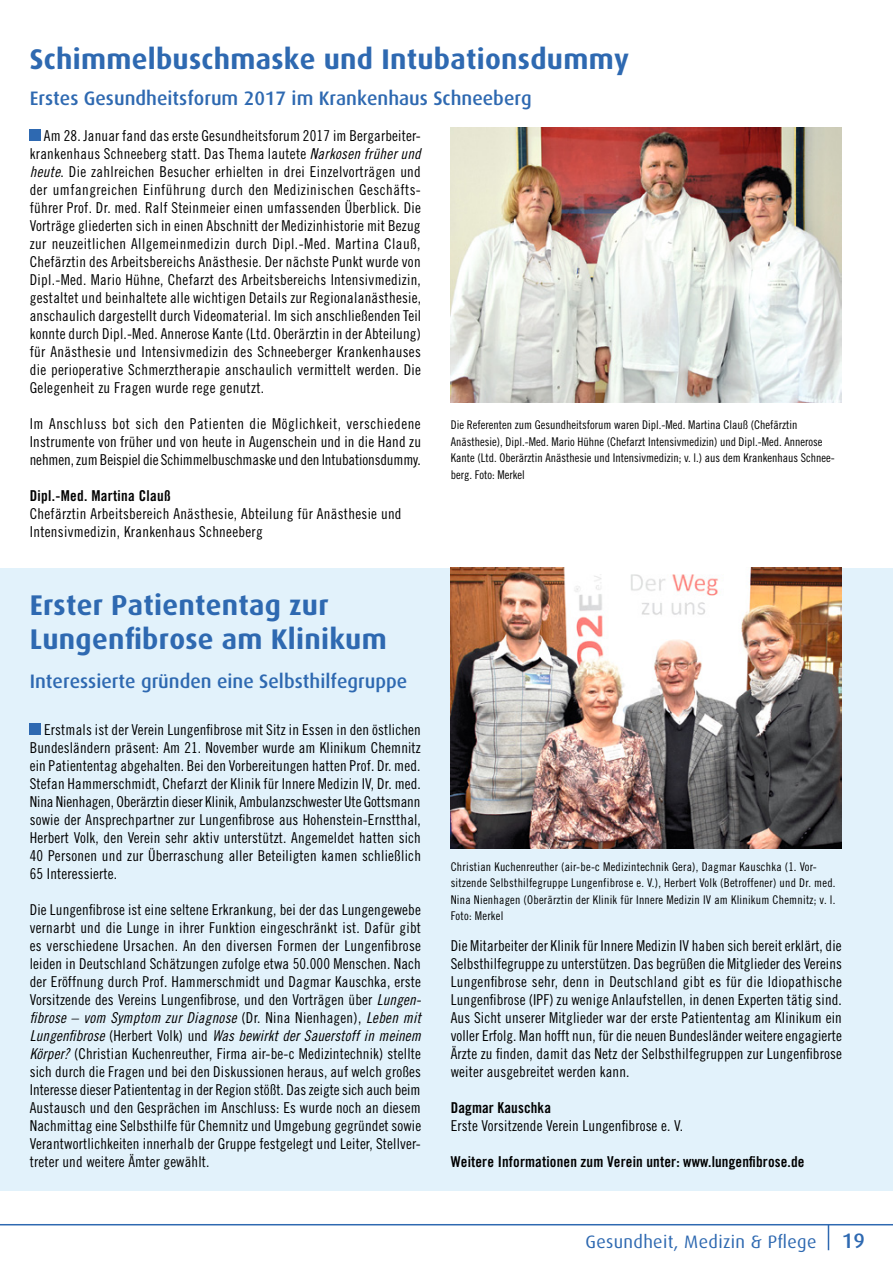
<style>
.page{position:relative;width:893px;height:1263px;background:#fff}
.page>*{position:absolute;margin:0;border:0;box-sizing:border-box;transform-origin:0 0}
.t1{font:700 28.5px "Dax";letter-spacing:.01em;color:#2e69b1}
.Zwischenhead_Text_13{font:500 19.5px "Dax";color:#2e69b1}
.t2{font:18px "Dax";letter-spacing:.02em;color:#2e69b1}
.Fliesstext_10_Pt{font:15px/18px "Trade Gothic Cond Eighteen";letter-spacing:.01em;color:#000;text-align:justify}
.Fliesstext_10_Pt-2{font:15px "Trade Gothic Bold Cond Twenty";letter-spacing:.01em;color:#000}
.Bildtext_8pt_black{font:12px/16.5px "Trade Gothic Cond Eighteen";color:#000}
.Bildtext_8pt_black-2{font:12px/16.5px "Trade Gothic Cond Eighteen";letter-spacing:.02em;color:#000}
.s1{font-family:"Trade Gothic Cond Eighteen Obl"}
.s2{font-weight:500;font-size:21px}
</style>
<div class="page">
<svg style="left:828px;top:1225px;width:1px;height:25px"></svg>
<hr style="left:0;top:1224px;width:893px;height:1px;background:#2e69b1">
<div style="left:0;top:568px;width:893px;height:623px;background:#e2f2fb"></div>
<div style="left:30px;top:130px;width:11px;height:11px;background:#2e69b1"></div>
<img style="left:451px;top:128px;width:391px;height:274px">
<div style="left:30px;top:724px;width:11px;height:11px;background:#2e69b1"></div>
<img style="left:451px;top:568px;width:391px;height:280px">
<p class="t1" style="left:30px;top:43px;width:601px">Schimmelbuschmaske und Intubationsdummy</p>
<p class="Zwischenhead_Text_13" style="left:30px;top:87px;width:503px">Erstes Gesundheitsforum 2017 im Krankenhaus Schneeberg</p>
<p class="Fliesstext_10_Pt" style="left:30px;top:127px;width:393px;text-indent:14px">Am 28. Januar fand das erste Gesundheitsforum 2017 im Bergarbeiter&shy;krankenhaus Schneeberg statt. Das Thema lautete <span class="s1">Narkosen früher und heute</span>. Die zahlreichen Besucher erhielten in drei Einzelvorträgen und der umfangreichen Einführung durch den Medizinischen Geschäfts&shy;führer Prof. Dr. med. Ralf Steinmeier einen umfassenden Überblick. Die Vorträge gliederten sich in einen Abschnitt der Medizinhistorie mit Bezug zur neuzeitlichen Allgemeinmedizin durch Dipl.-Med. Martina Clauß, Chefärztin des Arbeitsbereichs Anästhesie. Der nächste Punkt wurde von Dipl.-Med. Mario Hühne, Chefarzt des Arbeitsbereichs Intensivmedizin, gestaltet und beinhaltete alle wichtigen Details zur Regionalanästhesie, anschaulich dargestellt durch Videomaterial. Im sich anschließenden Teil konnte durch Dipl.-Med. Annerose Kante (Ltd. Oberärztin in der Abteilung) für Anästhesie und Intensivmedizin des Schneeberger Krankenhauses die perioperative Schmerztherapie anschaulich vermittelt werden. Die Gelegenheit zu Fragen wurde rege genutzt.</p>
<p class="Fliesstext_10_Pt" style="left:30px;top:415px;width:393px">Im Anschluss bot sich den Patienten die Möglichkeit, verschiedene Instrumente von früher und von heute in Augenschein und in die Hand zu nehmen, zum Beispiel die Schimmelbuschmaske und den Intubationsdummy.</p>
<p class="Fliesstext_10_Pt-2" style="left:30px;top:487px;width:142px">Dipl.-Med. Martina Clauß</p>
<p class="Fliesstext_10_Pt" style="left:30px;top:505px;width:373px">Chefärztin Arbeitsbereich Anästhesie, Abteilung für Anästhesie und<br>Intensivmedizin, Krankenhaus Schneeberg</p>
<p class="t1" style="left:30px;top:589px;width:300px">Erster Patiententag zur</p>
<p class="t1" style="left:30px;top:623px;width:359px">Lungenfibrose am Klinikum</p>
<p class="Zwischenhead_Text_13" style="left:30px;top:671px;width:379px">Interessierte gründen eine Selbsthilfegruppe</p>
<p class="Fliesstext_10_Pt" style="left:30px;top:721px;width:393px;text-indent:14px">Erstmals ist der Verein Lungenfibrose mit Sitz in Essen in den östlichen Bundesländern präsent: Am 21. November wurde am Klinikum Chemnitz ein Patiententag abgehalten. Bei den Vorbereitungen hatten Prof. Dr. med.<br>Stefan Hammerschmidt, Chefarzt der Klinik für Innere Medizin IV, Dr. med.<br>Nina Nienhagen, Oberärztin dieser Klinik, Ambulanzschwester Ute Gottsmann sowie der Ansprechpartner zur Lungenfibrose aus Hohenstein-Ernstthal, Herbert Volk, den Verein sehr aktiv unterstützt. Angemeldet hatten sich 40 Personen und zur Überraschung aller Beteiligten kamen schließlich 65 Interessierte.</p>
<p class="Fliesstext_10_Pt" style="left:30px;top:901px;width:393px">Die Lungenfibrose ist eine seltene Erkrankung, bei der das Lungengewebe vernarbt und die Lunge in ihrer Funktion eingeschränkt ist. Dafür gibt es verschiedene Ursachen. An den diversen Formen der Lungenfibrose leiden in Deutschland Schätzungen zufolge etwa 50.000 Menschen. Nach der Eröffnung durch Prof. Hammerschmidt und Dagmar Kauschka, erste Vorsitzende des Vereins Lungenfibrose, und den Vorträgen über <span class="s1">Lungen&shy;fibrose – vom Symptom zur Diagnose</span> (Dr. Nina Nienhagen), <span class="s1">Leben mit Lungenfibrose</span> (Herbert Volk) und <span class="s1">Was bewirkt der Sauerstoff in meinem Körper?</span> (Christian Kuchenreuther, Firma air-be-c Medizintechnik) stellte sich durch die Fragen und bei den Diskussionen heraus, auf welch großes Interesse dieser Patiententag in der Region stößt. Das zeigte sich auch beim Austausch und den Gesprächen im Anschluss: Es wurde noch an diesem Nachmittag eine Selbsthilfe für Chemnitz und Umgebung gegründet sowie Verantwortlichkeiten innerhalb der Gruppe festgelegt und Leiter, Stellver&shy;treter und weitere Ämter gewählt.</p>
<p class="Bildtext_8pt_black" style="left:451px;top:417px;width:386px">Die Referenten zum Gesundheitsforum waren Dipl.-Med. Martina Clauß (Chefärztin Anästhesie), Dipl.-Med. Mario Hühne (Chefarzt Intensivmedizin) und Dipl.-Med. Annerose Kante (Ltd. Oberärztin Anästhesie und Intensivmedizin; v. l.) aus dem Krankenhaus Schnee&shy;berg. Foto: Merkel</p>
<p class="Bildtext_8pt_black-2" style="left:451px;top:858px;width:386px">Christian Kuchenreuther (air-be-c Medizintechnik Gera), Dagmar Kauschka (1. Vor&shy;sitzende Selbsthilfegruppe Lungenfibrose e. V.), Herbert Volk (Betroffener) und Dr. med.<br>Nina Nienhagen (Oberärztin der Klinik für Innere Medizin IV am Klinikum Chemnitz; v. l.<br>Foto: Merkel</p>
<p class="Fliesstext_10_Pt" style="left:451px;top:937px;width:393px">Die Mitarbeiter der Klinik für Innere Medizin IV haben sich bereit erklärt, die Selbsthilfegruppe zu unterstützen. Das begrüßen die Mitglieder des Vereins Lungenfibrose sehr, denn in Deutschland gibt es für die Idiopathische Lungenfibrose (IPF) zu wenige Anlaufstellen, in denen Experten tätig sind.<br>Aus Sicht unserer Mitglieder war der erste Patiententag am Klinikum ein voller Erfolg. Man hofft nun, für die neuen Bundesländer weitere engagierte Ärzte zu finden, damit das Netz der Selbsthilfegruppen zur Lungenfibrose weiter ausgebreitet werden kann.</p>
<p class="Fliesstext_10_Pt-2" style="left:451px;top:1099px;width:102px">Dagmar Kauschka</p>
<p class="Fliesstext_10_Pt" style="left:451px;top:1117px;width:234px">Erste Vorsitzende Verein Lungenfibrose e. V.</p>
<p class="Fliesstext_10_Pt-2" style="left:451px;top:1153px;width:355px">Weitere Informationen zum Verein unter: www.lungenfibrose.de</p>
<p class="t2" style="left:585px;top:1232px;width:281px">Gesundheit, Medizin &amp; Pflege <span class="s2">19</span></p>
</div>
